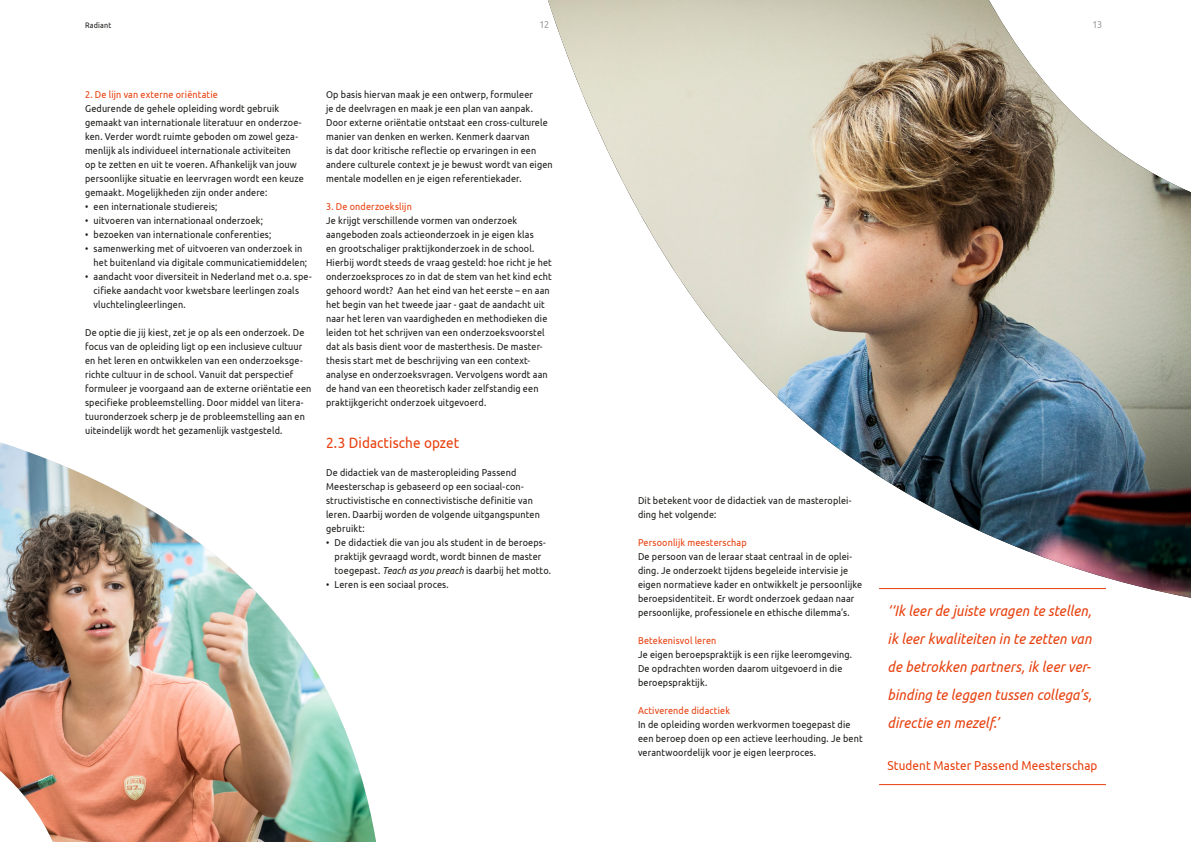
<style>
.page{position:relative;width:1191px;height:842px;background:#fff}
.page>*{position:absolute;margin:0;border:0;box-sizing:border-box;transform-origin:0 0}
.streamer_20-28_itali{font:italic 15px/28px "Ubuntu";letter-spacing:.005em;color:#e73f0c;text-align:justify;scale:.9 1}
.onderkop_regular_15{font:15px "Ubuntu";letter-spacing:.01em;color:#e73f0c;scale:.9 1}
.streamer_20-28_itali-2{font:13px "Ubuntu";letter-spacing:.01em;color:#e73f0c;scale:.9 1}
.tekst_regular_10-14{font:10px/14px "Ubuntu";letter-spacing:.015em;color:#1a1a18;scale:.9 1}
.tekst_inspring_3{font:10px/14px "Ubuntu";letter-spacing:.015em;color:#1a1a18;scale:.9 1}
.tussenkop_rood_10-14{font:10px "Ubuntu";letter-spacing:.015em;color:#e73f0c;scale:.9 1}
.tekst_inspring_3-2{font:10px "Ubuntu";color:#9c9d9d;scale:.9 1}
.tekst_inspring_3-3{font:8px "Ubuntu";letter-spacing:.025em;color:#1a1a18;scale:.9 1}
.s1{font-style:italic}
</style>
<div class="page">
<img style="left:548px;top:0;width:643px;height:598px">
<img style="left:0;top:442px;width:376px;height:400px">
<hr style="left:879px;top:588px;width:227px;height:1px;background:#e73f0c">
<hr style="left:879px;top:784px;width:227px;height:1px;background:#e73f0c">
<p class="tekst_inspring_3-3" style="left:85px;top:20px;width:31px">Radiant</p>
<p class="tekst_inspring_3-2" style="left:539px;top:18px;width:12px">12</p>
<p class="tekst_inspring_3-2" style="left:1092px;top:18px;width:12px">13</p>
<p class="tussenkop_rood_10-14" style="left:85px;top:88px;width:149px">2. De lijn van externe oriëntatie</p>
<p class="tekst_regular_10-14" style="left:85px;top:101px;width:245px">Gedurende de gehele opleiding wordt gebruik gemaakt van internationale literatuur en onderzoe&shy;ken. Verder wordt ruimte geboden om zowel geza&shy;menlijk als individueel internationale activiteiten op te zetten en uit te voeren. Afhankelijk van jouw persoonlijke situatie en leervragen wordt een keuze gemaakt. Mogelijkheden zijn onder andere:</p>
<p class="tekst_inspring_3" style="left:85px;top:199px;width:149px">• een internationale studiereis;</p>
<p class="tekst_inspring_3" style="left:85px;top:213px;width:199px">• uitvoeren van internationaal onderzoek;</p>
<p class="tekst_inspring_3" style="left:85px;top:227px;width:208px">• bezoeken van internationale conferenties;</p>
<p class="tekst_inspring_3" style="left:94px;top:241px;width:239px;text-indent:-9px">• samenwerking met of uitvoeren van onderzoek in het buitenland via digitale communicatiemiddelen;</p>
<p class="tekst_inspring_3" style="left:94px;top:269px;width:244px;text-indent:-9px">• aandacht voor diversiteit in Nederland met o.a. spe&shy;cifieke aandacht voor kwetsbare leerlingen zoals vluchtelingleerlingen.</p>
<p class="tekst_regular_10-14" style="left:85px;top:325px;width:253px">De optie die jij kiest, zet je op als een onderzoek. De focus van de opleiding ligt op een inclusieve cultuur en het leren en ontwikkelen van een onderzoeksge&shy;richte cultuur in de school. Vanuit dat perspectief formuleer je voorgaand aan de externe oriëntatie een specifieke probleemstelling. Door middel van litera&shy;tuuronderzoek scherp je de probleemstelling aan en uiteindelijk wordt het gezamenlijk vastgesteld.</p>
<p class="tekst_regular_10-14" style="left:326px;top:87px;width:253px">Op basis hiervan maak je een ontwerp, formuleer<br>je de deelvragen en maak je een plan van aanpak.<br>Door externe oriëntatie ontstaat een cross-culturele manier van denken en werken. Kenmerk daarvan<br>is dat door kritische reflectie op ervaringen in een andere culturele context je je bewust wordt van eigen mentale modellen en je eigen referentiekader.</p>
<p class="tussenkop_rood_10-14" style="left:326px;top:200px;width:97px">3. De onderzoekslijn</p>
<p class="tekst_regular_10-14" style="left:326px;top:213px;width:252px">Je krijgt verschillende vormen van onderzoek aangeboden zoals actieonderzoek in je eigen klas<br>en grootschaliger praktijkonderzoek in de school.<br>Hierbij wordt steeds de vraag gesteld: hoe richt je het onderzoeksproces zo in dat de stem van het kind echt gehoord wordt? Aan het eind van het eerste – en aan het begin van het tweede jaar - gaat de aandacht uit naar het leren van vaardigheden en methodieken die leiden tot het schrijven van een onderzoeksvoorstel dat als basis dient voor de masterthesis. De master&shy;thesis start met de beschrijving van een context-</p>
<p class="tekst_regular_10-14" style="left:326px;top:367px;width:248px">analyse en onderzoeksvragen. Vervolgens wordt aan de hand van een theoretisch kader zelfstandig een praktijkgericht onderzoek uitgevoerd.</p>
<p class="onderkop_regular_15" style="left:326px;top:434px;width:149px">2.3 Didactische opzet</p>
<p class="tekst_regular_10-14" style="left:326px;top:465px;width:239px">De didactiek van de masteropleiding Passend Meesterschap is gebaseerd op een sociaal-con&shy;structivistische en connectivistische definitie van leren. Daarbij worden de volgende uitgangspunten gebruikt:</p>
<p class="tekst_inspring_3" style="left:334px;top:535px;width:242px;text-indent:-9px">• De didactiek die van jou als student in de beroeps&shy;praktijk gevraagd wordt, wordt binnen de master toegepast. <span class="s1">Teach as you preach</span> is daarbij het motto.</p>
<p class="tekst_inspring_3" style="left:326px;top:577px;width:138px">• Leren is een sociaal proces.</p>
<p class="tekst_regular_10-14" style="left:638px;top:493px;width:239px">Dit betekent voor de didactiek van de masteroplei&shy;ding het volgende:</p>
<p class="tussenkop_rood_10-14" style="left:638px;top:536px;width:122px">Persoonlijk meesterschap</p>
<p class="tekst_regular_10-14" style="left:638px;top:549px;width:251px">De persoon van de leraar staat centraal in de oplei&shy;ding. Je onderzoekt tijdens begeleide intervisie je eigen normatieve kader en ontwikkelt je persoonlijke beroepsidentiteit. Er wordt onderzoek gedaan naar persoonlijke, professionele en ethische dilemma’s.</p>
<p class="tussenkop_rood_10-14" style="left:638px;top:634px;width:89px">Betekenisvol leren</p>
<p class="tekst_regular_10-14" style="left:638px;top:647px;width:239px">Je eigen beroepspraktijk is een rijke leeromgeving.<br>De opdrachten worden daarom uitgevoerd in die beroepspraktijk.</p>
<p class="tussenkop_rood_10-14" style="left:638px;top:704px;width:104px">Activerende didactiek</p>
<p class="tekst_regular_10-14" style="left:638px;top:717px;width:251px">In de opleiding worden werkvormen toegepast die een beroep doen op een actieve leerhouding. Je bent verantwoordelijk voor je eigen leerproces.</p>
<p class="streamer_20-28_itali" style="left:887px;top:596px;width:228px">‘‘Ik leer de juiste vragen te stellen, ik leer kwaliteiten in te zetten van de betrokken partners, ik leer ver&shy;binding te leggen tussen collega’s, directie en mezelf.’</p>
<p class="streamer_20-28_itali-2" style="left:887px;top:757px;width:235px">Student Master Passend Meesterschap</p>
</div>
